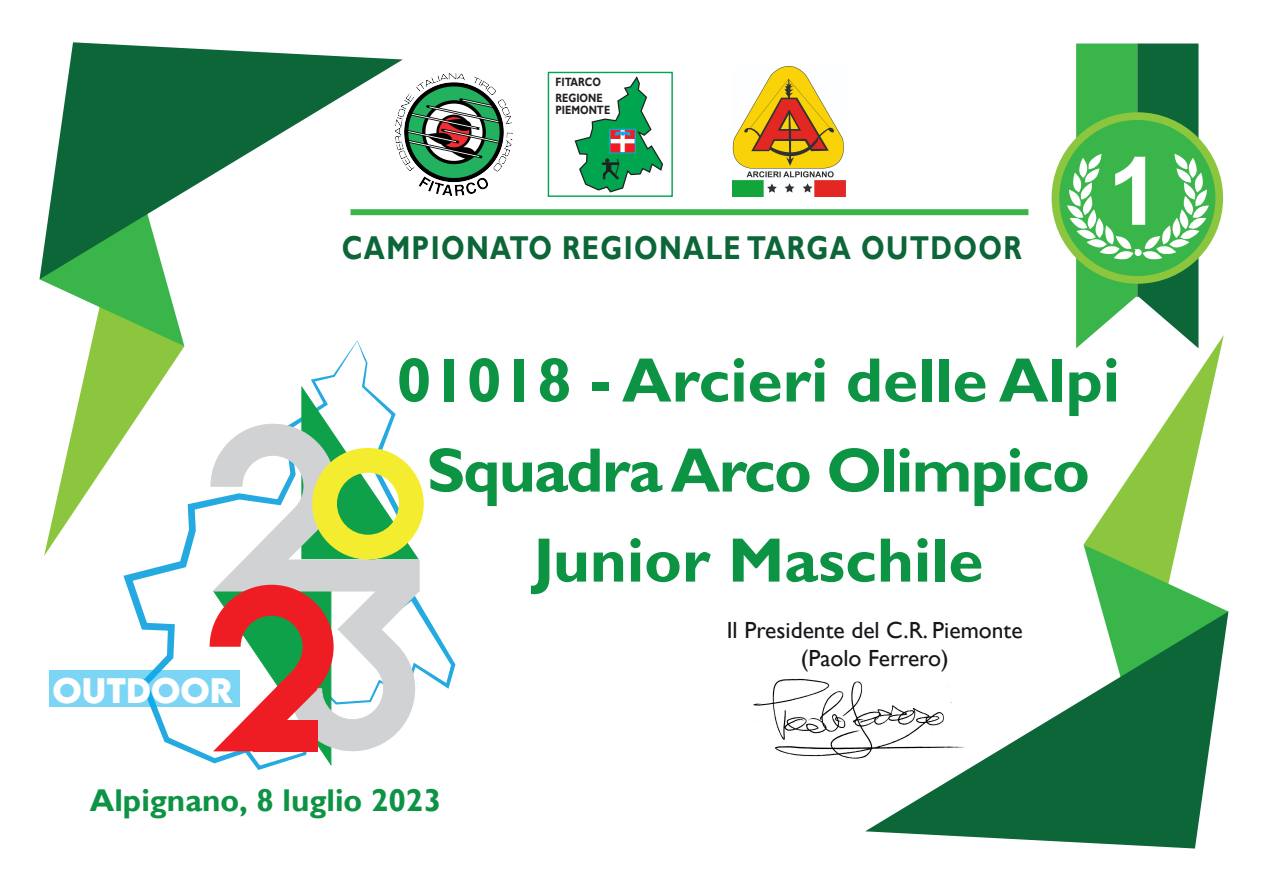
<style>
.page{position:relative;width:1263px;height:893px;background:#fff}
.page>*{position:absolute;margin:0;border:0;box-sizing:border-box;transform-origin:0 0}
.t1{font:700 94.65px "Arial";color:#fff}
.t2{font:700 63px/90px "Gill Sans";color:#0d9344;text-align:center}
.t3{font:700 33px "Gill Sans";letter-spacing:.05em;color:#0c6638;scale:.82 1}
.t4{font:700 31.5px "Gill Sans";color:#0d9344}
.t5{font:700 31.5px "LEMONMILK";color:#fff}
.t6{font:23.4px/28px "Gill Sans";color:#18151a;text-align:center}
.t7{font:700 12px/16px "Gill Sans";color:#231f20;scale:.82 1}
</style>
<div class="page">
<svg style="left:40px;top:279px;width:143px;height:277px"></svg>
<svg style="left:40px;top:42px;width:363px;height:237px"></svg>
<svg style="left:865px;top:709px;width:339px;height:139px;fill:#0c6638"></svg>
<svg style="left:574px;top:76px;width:89px;height:117px"></svg>
<div style="left:548px;top:72px;width:125px;height:125px;border:1px solid #00a54f"></div>
<div style="left:350px;top:209px;width:678px;height:6px;background:#3ab54a"></div>
<img style="left:395px;top:73px;width:117px;height:122px">
<svg style="left:1067px;top:44px;width:161px;height:744px"></svg>
<div style="left:1135px;top:249px;width:7px;height:7px;background:#fff;border-radius:50%"></div>
<img style="left:753px;top:678px;width:211px;height:82px">
<svg style="left:123px;top:340px;width:332px;height:430px"></svg>
<svg style="left:210px;top:386px;width:214px;height:381px"></svg>
<div style="left:50px;top:670px;width:190px;height:37px;background:#7dd5f6"></div>
<img style="left:732px;top:66px;width:114px;height:131px">
<p class="t7" style="left:555px;top:74px;width:59px">FITARCO<br>REGIONE</p>
<p class="t7" style="left:555px;top:102px;width:68px">PIEMONTE</p>
<p class="t3" style="left:342px;top:228px;width:831px">CAMPIONATO REGIONALE TARGA OUTDOOR</p>
<h1 class="t1" style="left:1107px;top:125px;width:55px">1</h1>
<p class="t2" style="left:397px;top:337px;width:725px">01018 - Arcieri delle Alpi<br>Squadra Arco Olimpico<br>Junior Maschile</p>
<p class="t5" style="left:53px;top:669px;width:182px">OUTDOOR</p>
<p class="t4" style="left:90px;top:781px;width:352px">Alpignano, 8 luglio 2023</p>
<p class="t6" style="left:727px;top:617px;width:297px">Il Presidente del C.R. Piemonte (Paolo Ferrero)</p>
</div>
